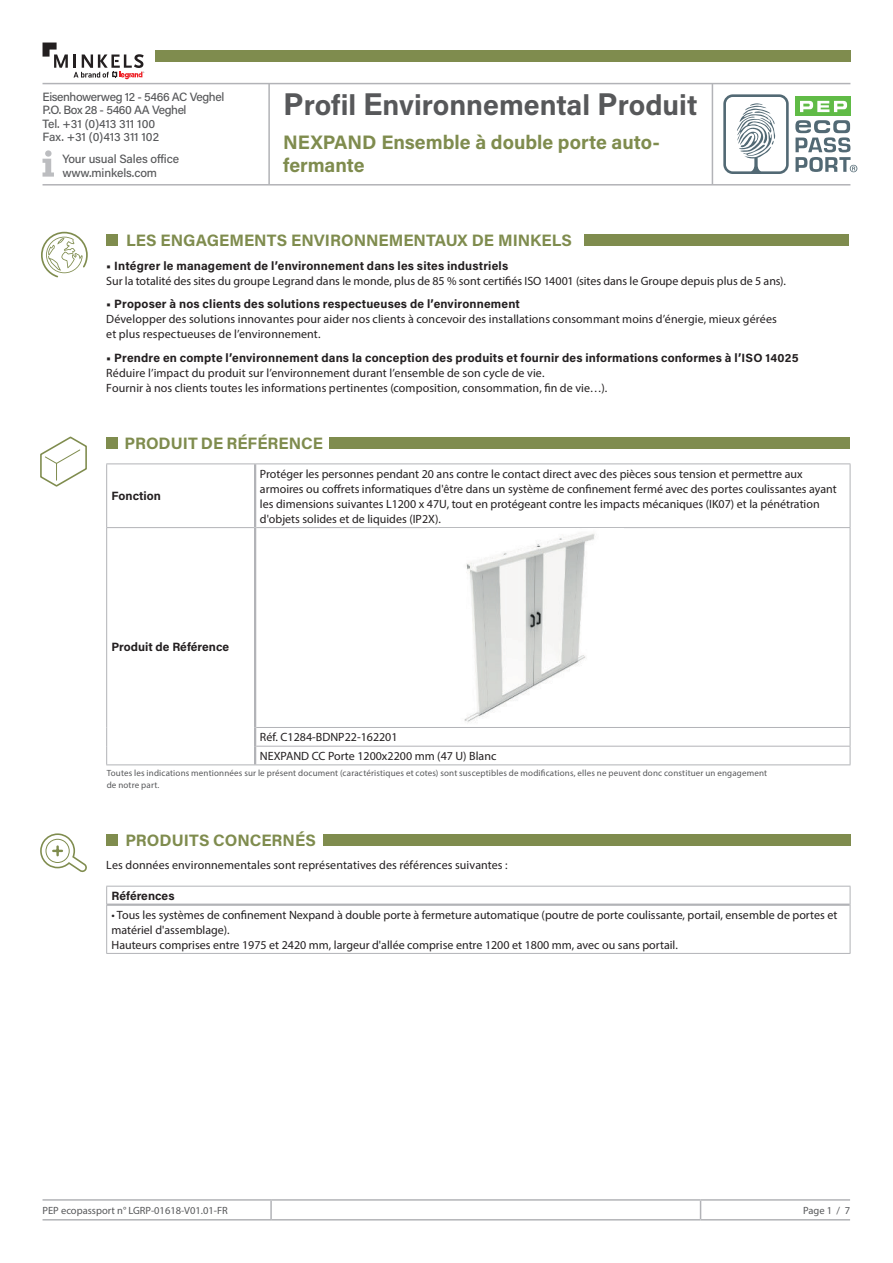
<style>
.page{position:relative;width:893px;height:1263px;background:#fff}
.page>*{position:absolute;margin:0;border:0;box-sizing:border-box;transform-origin:0 0}
.t1{font:700 28.5px "Acumin Pro";color:#57585a}
.t2{font:700 19.5px/22.5px "Acumin Pro";color:#7f8c4e}
.t3{font:700 16.5px "Acumin Pro";color:#7f8c4e}
.t4{font:12px/15px "Myriad Pro";color:#231f20}
.t5{font:700 12px "Acumin Pro";letter-spacing:.015em;color:#231f20}
.t6{font:500 12px/13.5px "Acumin Pro";letter-spacing:-.02em;color:#57585a}
.t7{font:10.5px "Myriad Pro";color:#57585a}
.t8{font:9px/12px "Myriad Pro";letter-spacing:.02em;color:#57585a}
.s1{font-size:31.5px}
</style>
<div class="page">
<hr style="left:701px;top:1199px;width:149px;height:2px;background:#b2b3b7">
<hr style="left:701px;top:1219px;width:149px;height:1px;background:#b2b3b7">
<hr style="left:43px;top:1199px;width:228px;height:2px;background:#b2b3b7">
<hr style="left:271px;top:1199px;width:430px;height:2px;background:#b2b3b7">
<svg style="left:270px;top:1201px;width:2px;height:18px"></svg>
<svg style="left:700px;top:1201px;width:1px;height:18px"></svg>
<hr style="left:43px;top:1219px;width:228px;height:1px;background:#b2b3b7">
<hr style="left:271px;top:1219px;width:430px;height:1px;background:#b2b3b7">
<div style="left:795px;top:97px;width:56px;height:19px;background:#60bb46"></div>
<svg style="left:800px;top:101px;width:47px;height:11px"></svg>
<svg style="left:723px;top:94px;width:66px;height:80px"></svg>
<svg style="left:795px;top:120px;width:62px;height:52px"></svg>
<hr style="left:43px;top:83px;width:807px;height:1px;background:#b2b3b7">
<hr style="left:43px;top:184px;width:807px;height:2px;background:#b2b3b7">
<hr style="left:268px;top:84px;width:2px;height:100px;background:#b2b3b7">
<hr style="left:712px;top:84px;width:1px;height:100px;background:#b2b3b7">
<div style="left:155px;top:50px;width:695px;height:12px;background:#7f8c4e"></div>
<svg style="left:43px;top:150px;width:11px;height:27px"></svg>
<div style="left:106px;top:234px;width:12px;height:12px;background:#7f8c4e"></div>
<div style="left:584px;top:234px;width:265px;height:12px;background:#7f8c4e"></div>
<svg style="left:41px;top:232px;width:47px;height:45px"></svg>
<svg style="left:43px;top:43px;width:25px;height:25px"></svg>
<svg style="left:74px;top:54px;width:70px;height:25px"></svg>
<div style="left:106px;top:834px;width:12px;height:11px;background:#7f8c4e"></div>
<div style="left:323px;top:834px;width:527px;height:11px;background:#7f8c4e"></div>
<div style="left:106px;top:437px;width:12px;height:12px;background:#7f8c4e"></div>
<div style="left:329px;top:437px;width:521px;height:12px;background:#7f8c4e"></div>
<hr style="left:106px;top:463px;width:149px;height:1px;background:#b2b3b7">
<hr style="left:106px;top:464px;width:1px;height:63px;background:#b2b3b7">
<hr style="left:106px;top:527px;width:148px;height:1px;background:#b2b3b7">
<hr style="left:106px;top:528px;width:1px;height:199px;background:#b2b3b7">
<svg style="left:106px;top:727px;width:1px;height:37px"></svg>
<hr style="left:106px;top:764px;width:149px;height:1px;background:#b2b3b7">
<hr style="left:255px;top:764px;width:595px;height:1px;background:#b2b3b7">
<hr style="left:255px;top:463px;width:595px;height:1px;background:#b2b3b7">
<hr style="left:850px;top:464px;width:1px;height:63px;background:#b2b3b7">
<hr style="left:256px;top:527px;width:594px;height:1px;background:#b2b3b7">
<hr style="left:850px;top:528px;width:1px;height:199px;background:#b2b3b7">
<hr style="left:256px;top:727px;width:594px;height:1px;background:#b2b3b7">
<hr style="left:256px;top:746px;width:594px;height:1px;background:#b2b3b7">
<svg style="left:850px;top:728px;width:1px;height:36px"></svg>
<hr style="left:254px;top:464px;width:2px;height:64px;background:#b2b3b7">
<hr style="left:254px;top:528px;width:2px;height:199px;background:#b2b3b7">
<svg style="left:254px;top:727px;width:2px;height:37px"></svg>
<img style="left:464px;top:533px;width:131px;height:190px">
<hr style="left:106px;top:886px;width:744px;height:1px;background:#b2b3b7">
<svg style="left:850px;top:886px;width:1px;height:19px"></svg>
<hr style="left:850px;top:905px;width:1px;height:48px;background:#b2b3b7">
<hr style="left:106px;top:953px;width:744px;height:1px;background:#b2b3b7">
<hr style="left:107px;top:903px;width:743px;height:3px;background:#b2b3b7">
<svg style="left:106px;top:886px;width:1px;height:19px"></svg>
<hr style="left:106px;top:905px;width:1px;height:48px;background:#b2b3b7">
<svg style="left:40px;top:436px;width:47px;height:50px"></svg>
<svg style="left:40px;top:833px;width:47px;height:39px"></svg>
<p class="t6" style="left:43px;top:89px;width:183px">Eisenhowerweg 12 - 5466 AC Veghel<br>P.O. Box 28 - 5460 AA Veghel<br>Tel. +31 (0)413 311 100<br>Fax. +31 (0)413 311 102</p>
<p class="t6" style="left:62px;top:152px;width:118px">Your usual Sales office www.minkels.com</p>
<h1 class="t1" style="left:283px;top:85px;width:416px"><span class="s1">P</span>rofil <span class="s1">E</span>nvironnemental <span class="s1">P</span>roduit</h1>
<h2 class="t2" style="left:283px;top:130px;width:378px">NEXPAND Ensemble à double porte auto&shy;fermante</h2>
<h3 class="t3" style="left:126px;top:229px;width:447px">LES ENGAGEMENTS ENVIRONNEMENTAUX DE MINKELS</h3>
<p class="t5" style="left:106px;top:257px;width:403px">• Intégrer le management de l’environnement dans les sites industriels</p>
<p class="t4" style="left:106px;top:273px;width:681px">Sur la totalité des sites du groupe Legrand dans le monde, plus de 85 % sont certifiés ISO 14001 (sites dans le Groupe depuis plus de 5 ans).</p>
<p class="t5" style="left:106px;top:295px;width:415px">• Proposer à nos clients des solutions respectueuses de l’environnement</p>
<p class="t4" style="left:106px;top:311px;width:672px">Développer des solutions innovantes pour aider nos clients à concevoir des installations consommant moins d’énergie, mieux gérées et plus respectueuses de l’environnement.</p>
<p class="t5" style="left:106px;top:349px;width:694px">• Prendre en compte l’environnement dans la conception des produits et fournir des informations conformes à l’ISO 14025</p>
<p class="t4" style="left:106px;top:365px;width:502px">Réduire l’impact du produit sur l’environnement durant l’ensemble de son cycle de vie.<br>Fournir à nos clients toutes les informations pertinentes (composition, consommation, fin de vie…).</p>
<p class="t3" style="left:124px;top:431px;width:200px">PRODUIT DE RÉFÉRENCE</p>
<p class="t5" style="left:112px;top:487px;width:51px">Fonction</p>
<p class="t4" style="left:260px;top:466px;width:578px">Protéger les personnes pendant 20 ans contre le contact direct avec des pièces sous tension et permettre aux armoires ou coffrets informatiques d'être dans un système de confinement fermé avec des portes coulissantes ayant les dimensions suivantes L1200 x 47U, tout en protégeant contre les impacts mécaniques (IK07) et la pénétration d'objets solides et de liquides (IP2X).</p>
<p class="t5" style="left:112px;top:638px;width:119px">Produit de Référence</p>
<p class="t4" style="left:260px;top:730px;width:139px">Réf. C1284-BDNP22-162201</p>
<p class="t4" style="left:260px;top:748px;width:238px">NEXPAND CC Porte 1200x2200 mm (47 U) Blanc</p>
<p class="t8" style="left:107px;top:767px;width:662px">Toutes les indications mentionnées sur le présent document (caractéristiques et cotes) sont susceptibles de modifications, elles ne peuvent donc constituer un engagement de notre part.</p>
<p class="t3" style="left:125px;top:828px;width:192px">PRODUITS CONCERNÉS</p>
<p class="t4" style="left:106px;top:857px;width:403px">Les données environnementales sont représentatives des références suivantes :</p>
<p class="t5" style="left:112px;top:887px;width:65px">Références</p>
<p class="t4" style="left:112px;top:907px;width:727px">• Tous les systèmes de confinement Nexpand à double porte à fermeture automatique (poutre de porte coulissante, portail, ensemble de portes et matériel d'assemblage).</p>
<p class="t4" style="left:112px;top:937px;width:568px">Hauteurs comprises entre 1975 et 2420 mm, largeur d'allée comprise entre 1200 et 1800 mm, avec ou sans portail.</p>
<p class="t7" style="left:43px;top:1204px;width:187px">PEP ecopassport n° LGRP-01618-V01.01-FR</p>
<p class="t7" style="left:803px;top:1204px;width:49px">Page 1 / 7</p>
</div>
